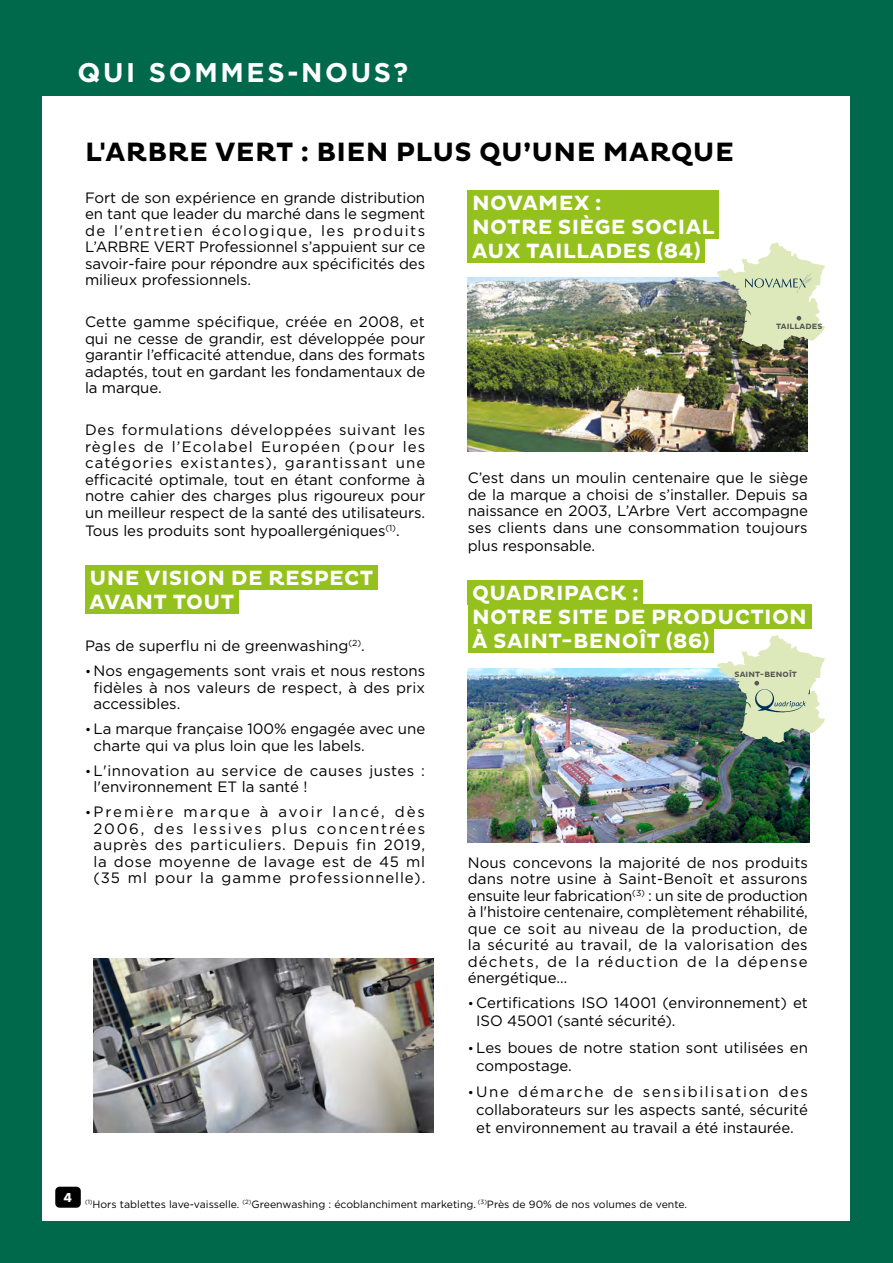
<style>
.page{position:relative;width:893px;height:1263px;background:#00684b}
.page>*{position:absolute;margin:0;border:0;box-sizing:border-box;transform-origin:0 0}
.t1{font:700 27px "Pluto";letter-spacing:.015em;color:#000}
.t2{font:700 27px "Gotham";letter-spacing:.1em;color:#fff}
.t3{font:700 21px/24px "Pluto";letter-spacing:.015em;color:#fff}
.t4{font:15px/16.5px "Gotham";color:#000;text-align:justify}
.t5{font:15px/16.5px "Gotham";letter-spacing:.06em;color:#000;text-align:center}
.t6{font:15px/16.5px "Gotham";letter-spacing:.02em;color:#000}
.t7{font:10.5px "Gotham";color:#000}
.t8{font:700 7.8px "Pluto";letter-spacing:.015em;color:#575756}
.s1{font-size:12.75px}
</style>
<div class="page">
<div style="left:43px;top:43px;width:807px;height:1178px;background:#fff"></div>
<div style="left:55px;top:1187px;width:26px;height:21px;background:#000;border-radius:4px"></div>
<div style="left:85px;top:565px;width:293px;height:24px;background:#95c11f"></div>
<div style="left:85px;top:589px;width:154px;height:24px;background:#95c11f"></div>
<img style="left:94px;top:958px;width:340px;height:174px">
<div style="left:468px;top:190px;width:251px;height:48px;background:#95c11f"></div>
<div style="left:468px;top:238px;width:237px;height:24px;background:#95c11f"></div>
<div style="left:468px;top:580px;width:175px;height:24px;background:#95c11f"></div>
<div style="left:468px;top:604px;width:343px;height:24px;background:#95c11f"></div>
<div style="left:468px;top:628px;width:246px;height:24px;background:#95c11f"></div>
<img style="left:468px;top:277px;width:340px;height:175px">
<img style="left:468px;top:668px;width:342px;height:174px">
<img style="left:717px;top:242px;width:108px;height:109px">
<img style="left:717px;top:635px;width:108px;height:108px">
<div style="left:43px;top:43px;width:807px;height:53px;background:#00684b"></div>
<h1 class="t2" style="left:77px;top:55px;width:332px">QUI SOMMES-NOUS?</h1>
<h1 class="t1" style="left:85px;top:136px;width:650px">L'ARBRE VERT : BIEN PLUS QU’UNE MARQUE</h1>
<p class="t4" style="left:85px;top:189px;width:342px">Fort de son expérience en grande distribution en tant que leader du marché dans le segment de l'entretien écologique, les produits L’ARBRE VERT Professionnel s’appuient sur ce savoir-faire pour répondre aux spécificités des milieux professionnels.</p>
<p class="t4" style="left:85px;top:313px;width:342px">Cette gamme spécifique, créée en 2008, et qui ne cesse de grandir, est développée pour garantir l’efficacité attendue, dans des formats adaptés, tout en gardant les fondamentaux de la marque.</p>
<p class="t4" style="left:85px;top:421px;width:342px">Des formulations développées suivant les règles de l’Ecolabel Européen (pour les catégories existantes), garantissant une efficacité optimale, tout en étant conforme à notre cahier des charges plus rigoureux pour un meilleur respect de la santé des utilisateurs.</p>
<p class="t4" style="left:85px;top:522px;width:316px">Tous les produits sont hypoallergéniques<sup>(1)</sup>.</p>
<h2 class="t3" style="left:89px;top:567px;width:285px">UNE VISION DE RESPECT<br>AVANT TOUT</h2>
<p class="t4" style="left:85px;top:637px;width:281px">Pas de superflu ni de greenwashing<sup>(2)</sup>.</p>
<p class="t4" style="left:94px;top:662px;width:333px;text-indent:-9px"><span class="s1">•</span> Nos engagements sont vrais et nous restons fidèles à nos valeurs de respect, à des prix accessibles.</p>
<p class="t4" style="left:94px;top:720px;width:333px;text-indent:-9px"><span class="s1">•</span> La marque française 100% engagée avec une charte qui va plus loin que les labels.</p>
<p class="t6" style="left:94px;top:762px;width:333px;text-indent:-9px"><span class="s1">•</span> L'innovation au service de causes justes : l'environnement ET la santé !</p>
<p class="t5" style="left:85px;top:803px;width:342px"><span class="s1">•</span>Première marque à avoir lancé, dès 2006, des lessives plus concentrées auprès des particuliers. Depuis fin 2019, la dose moyenne de lavage est de 45 ml (35 ml pour la gamme professionnelle).</p>
<h2 class="t3" style="left:472px;top:192px;width:244px">NOVAMEX :<br>NOTRE SIÈGE SOCIAL<br>AUX TAILLADES (84)</h2>
<p class="t8" style="left:776px;top:322px;width:48px">TAILLADES</p>
<p class="t4" style="left:468px;top:469px;width:342px">C’est dans un moulin centenaire que le siège de la marque a choisi de s’installer. Depuis sa naissance en 2003, L’Arbre Vert accompagne ses clients dans une consommation toujours</p>
<p class="t4" style="left:468px;top:537px;width:129px">plus responsable.</p>
<h2 class="t3" style="left:472px;top:582px;width:336px">QUADRIPACK :<br>NOTRE SITE DE PRODUCTION<br>À SAINT-BENOÎT (86)</h2>
<p class="t8" style="left:734px;top:670px;width:64px">SAINT-BENOÎT</p>
<p class="t4" style="left:468px;top:854px;width:342px">Nous concevons la majorité de nos produits dans notre usine à Saint-Benoît et assurons ensuite leur fabrication<sup>(3)</sup> : un site de production à l'histoire centenaire, complètement réhabilité, que ce soit au niveau de la production, de la sécurité au travail, de la valorisation des déchets, de la réduction de la dépense énergétique…</p>
<p class="t4" style="left:476px;top:993px;width:333px;line-height:18px;text-indent:-9px"><span class="s1">•</span> Certifications ISO 14001 (environnement) et<br>ISO 45001 (santé sécurité).</p>
<p class="t4" style="left:476px;top:1038px;width:333px;line-height:18px;text-indent:-9px"><span class="s1">•</span> Les boues de notre station sont utilisées en compostage.</p>
<p class="t4" style="left:468px;top:1082px;width:342px;line-height:18px;text-align:center"><span class="s1">•</span>Une démarche de sensibilisation des collaborateurs sur les aspects santé, sécurité et environnement au travail a été instaurée.</p>
<p class="t7" style="left:64px;top:1197px;width:625px"><sup>4</sup> <sup>(1)</sup>Hors tablettes lave-vaisselle. <sup>(2)</sup>Greenwashing : écoblanchiment marketing. <sup>(3)</sup>Près de 90% de nos volumes de vente.</p>
</div>
